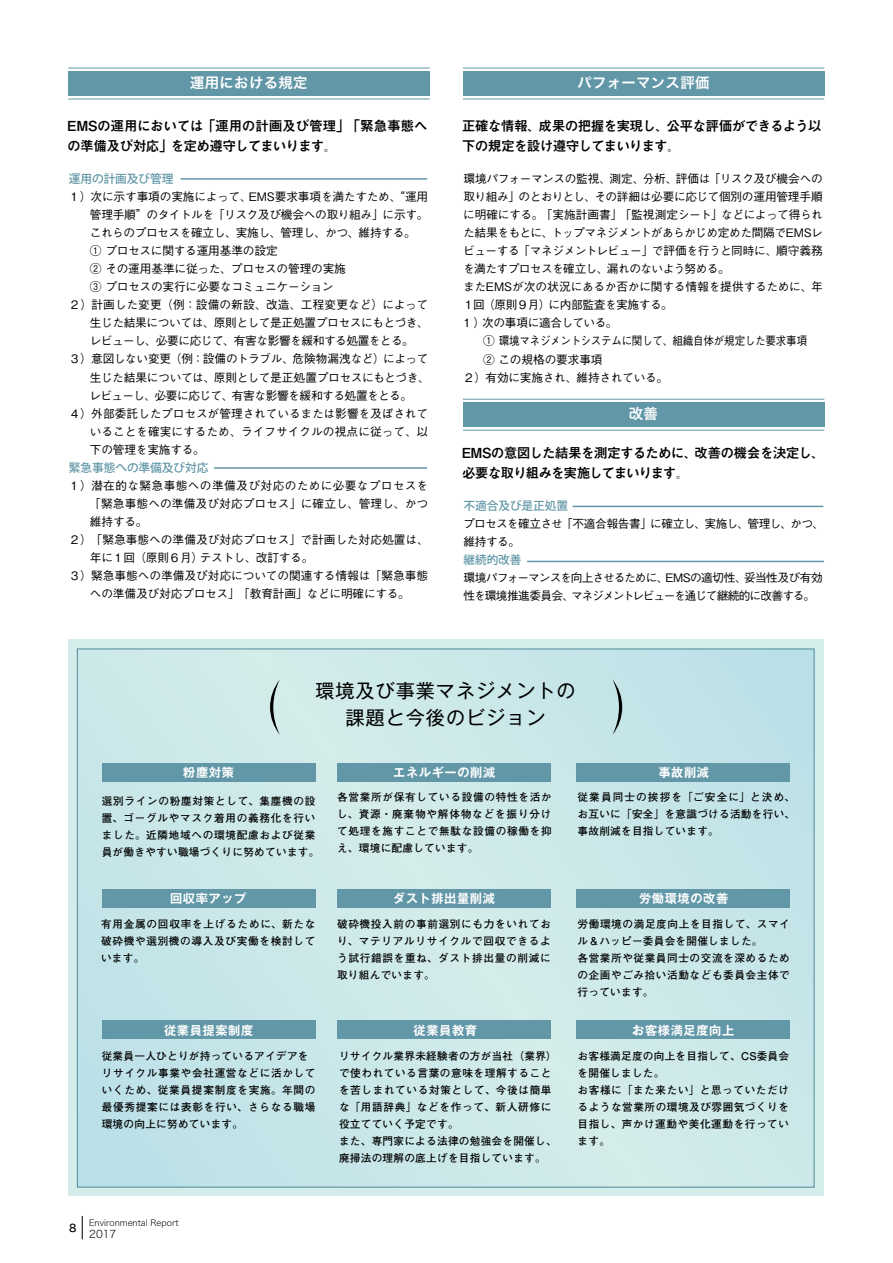
<style>
.page{position:relative;width:893px;height:1263px;background:#fff}
.page>*{position:absolute;margin:0;border:0;box-sizing:border-box;transform-origin:0 0}
.t1{font:19.2px/27.6px "Gothic MB101 Pro";letter-spacing:.05em;color:#000;text-align:center}
.t2{font:14.4px "Hiragino Sans W6";letter-spacing:.025em;color:#fff}
.t3{font:700 13.8px/20.7px "Mi Go MB1 Std De";letter-spacing:-.06em;color:#000}
.t4{font:700 12.15px "Gothic MB101 Pro De";letter-spacing:.05em;color:#fff}
.t5{font:500 11.7px/18px "Gothic BBB Pro";letter-spacing:-.025em;color:#000}
.t6{font:500 11.7px/18px "Gothic BBB Pro";letter-spacing:-.08em;color:#000}
.t7{font:500 11.7px "Gothic BBB Pro";letter-spacing:.01em;color:#000}
.t8{font:500 11.7px "Gothic BBB Pro";color:#000}
.t9{font:500 11.7px "Koz Go Pr 6 N";letter-spacing:-.005em;color:#6197a7}
.t10{font:500 11.7px "Gothic BBB Pro";letter-spacing:-.005em;color:#000}
.t11{font:500 11.7px "Gothic BBB Pro";letter-spacing:.03em;color:#000}
.t12{font:700 10.65px/17px "Futo Go B101 Pro";letter-spacing:.055em;color:#000}
.t13{font:700 10.65px/17px "Futo Go B101 Pro";letter-spacing:.025em;color:#000}
.t14{font:10.65px "Hiragino Sans W2";color:#000}
.t15{font:10.65px "Hiragino Sans W5";color:#000}
.t16{font:8.55px "Hiragino Sans W2";color:#000}
</style>
<div class="page">
<svg style="left:82px;top:1216px;width:1px;height:23px"></svg>
<div style="left:463px;top:71px;width:361px;height:25px;background:#6197a7"></div>
<hr style="left:463px;top:68px;width:361px;height:1px;background:#6197a7">
<hr style="left:463px;top:99px;width:361px;height:1px;background:#6197a7">
<div style="left:68px;top:71px;width:362px;height:25px;background:#6197a7"></div>
<hr style="left:68px;top:68px;width:362px;height:1px;background:#6197a7">
<hr style="left:68px;top:99px;width:362px;height:1px;background:#6197a7">
<div style="left:463px;top:402px;width:361px;height:25px;background:#6197a7"></div>
<hr style="left:463px;top:399px;width:361px;height:1px;background:#6197a7">
<hr style="left:463px;top:430px;width:361px;height:1px;background:#6197a7">
<hr style="left:181px;top:178px;width:246px;height:2px;background:#6197a7">
<hr style="left:214px;top:467px;width:213px;height:2px;background:#6197a7">
<hr style="left:573px;top:506px;width:250px;height:1px;background:#6197a7">
<hr style="left:527px;top:561px;width:297px;height:1px;background:#6197a7">
<svg style="left:68px;top:639px;width:756px;height:557px;background:#c6e2e2"></svg>
<svg style="left:79px;top:650px;width:733px;height:535px;background:#c9e7e8"></svg>
<div style="left:102px;top:763px;width:214px;height:18px;background:#6197a7"></div>
<div style="left:338px;top:763px;width:213px;height:18px;background:#6197a7"></div>
<div style="left:576px;top:763px;width:214px;height:18px;background:#6197a7"></div>
<div style="left:102px;top:889px;width:214px;height:18px;background:#6197a7"></div>
<div style="left:338px;top:889px;width:213px;height:18px;background:#6197a7"></div>
<div style="left:576px;top:889px;width:214px;height:18px;background:#6197a7"></div>
<div style="left:102px;top:1020px;width:214px;height:19px;background:#6197a7"></div>
<div style="left:338px;top:1020px;width:213px;height:19px;background:#6197a7"></div>
<div style="left:576px;top:1020px;width:214px;height:19px;background:#6197a7"></div>
<svg style="left:270px;top:679px;width:10px;height:56px"></svg>
<svg style="left:612px;top:679px;width:10px;height:56px"></svg>
<p class="t2" style="left:190px;top:70px;width:119px">運用における規定</p>
<p class="t2" style="left:577px;top:70px;width:134px">パフォーマンス評価</p>
<p class="t3" style="left:67px;top:114px;width:362px">EMSの運用においては「運用の計画及び管理」「緊急事態への準備及び対応」を定め遵守してまいります。</p>
<p class="t9" style="left:69px;top:172px;width:106px">運用の計画及び管理</p>
<p class="t5" style="left:69px;top:186px;width:361px">１）次に示す事項の実施によって、EMS要求事項を満たすため、“運用</p>
<p class="t5" style="left:90px;top:204px;width:340px">管理手順”のタイトルを「リスク及び機会への取り組み」に示す。</p>
<p class="t5" style="left:90px;top:222px;width:327px">これらのプロセスを確立し、実施し、管理し、かつ、維持する。</p>
<p class="t5" style="left:90px;top:240px;width:189px">① プロセスに関する運用基準の設定</p>
<p class="t5" style="left:90px;top:258px;width:258px">② その運用基準に従った、プロセスの管理の実施</p>
<p class="t5" style="left:90px;top:276px;width:245px">③ プロセスの実行に必要なコミュニケーション</p>
<p class="t7" style="left:69px;top:295px;width:361px">２）計画した変更（例：設備の新設、改造、工程変更など）によって</p>
<p class="t5" style="left:90px;top:312px;width:340px">生じた結果については、原則として是正処置プロセスにもとづき、</p>
<p class="t5" style="left:90px;top:331px;width:326px">レビューし、必要に応じて、有害な影響を緩和する処置をとる。</p>
<p class="t5" style="left:69px;top:349px;width:361px">３）意図しない変更（例：設備のトラブル、危険物漏洩など）によって</p>
<p class="t5" style="left:90px;top:367px;width:341px">生じた結果については、原則として是正処置プロセスにもとづき、</p>
<p class="t5" style="left:89px;top:385px;width:324px">レビューし、必要に応じて、有害な影響を緩和する処置をとる。</p>
<p class="t5" style="left:69px;top:403px;width:361px">４）外部委託したプロセスが管理されているまたは影響を及ぼされて</p>
<p class="t8" style="left:90px;top:422px;width:340px">いることを確実にするため、ライフサイクルの視点に従って、以</p>
<p class="t5" style="left:90px;top:439px;width:117px">下の管理を実施する。</p>
<p class="t9" style="left:69px;top:461px;width:141px">緊急事態への準備及び対応</p>
<p class="t11" style="left:69px;top:476px;width:361px">１）潜在的な緊急事態への準備及び対応のために必要なプロセスを</p>
<p class="t7" style="left:89px;top:494px;width:340px">「緊急事態への準備及び対応プロセス」に確立し、管理し、かつ</p>
<p class="t5" style="left:90px;top:511px;width:59px">維持する。</p>
<p class="t8" style="left:69px;top:530px;width:362px">２）「緊急事態への準備及び対応プロセス」で計画した対応処置は、</p>
<p class="t5" style="left:90px;top:547px;width:225px">年に１回（原則６月）テストし、改訂する。</p>
<p class="t10" style="left:69px;top:566px;width:361px">３）緊急事態への準備及び対応についての関連する情報は「緊急事態</p>
<p class="t5" style="left:90px;top:583px;width:322px">への準備及び対応プロセス」「教育計画」などに明確にする。</p>
<p class="t3" style="left:462px;top:114px;width:361px">正確な情報、成果の把握を実現し、公平な評価ができるよう以下の規定を設け遵守してまいります。</p>
<p class="t5" style="left:463px;top:168px;width:362px">環境パフォーマンスの監視、測定、分析、評価は「リスク及び機会への取り組み」のとおりとし、その詳細は必要に応じて個別の運用管理手順に明確にする。「実施計画書」「監視測定シート」などによって得られた結果をもとに、トップマネジメントがあらかじめ定めた間隔でEMSレビューする「マネジメントレビュー」で評価を行うと同時に、順守義務を満たすプロセスを確立し、漏れのないよう努める。<br>またEMSが次の状況にあるか否かに関する情報を提供するために、年<br>１回（原則９月）に内部監査を実施する。<br>1 ）次の事項に適合している。</p>
<p class="t5" style="left:483px;top:331px;width:336px">① 環境マネジメントシステムに関して、組織自体が規定した要求事項　</p>
<p class="t5" style="left:483px;top:349px;width:121px">② この規格の要求事項</p>
<p class="t5" style="left:463px;top:367px;width:206px">２）有効に実施され、維持されている。</p>
<p class="t2" style="left:629px;top:401px;width:31px">改善</p>
<p class="t3" style="left:462px;top:441px;width:365px">EMSの意図した結果を測定するために、改善の機会を決定し、必要な取り組みを実施してまいります。</p>
<p class="t9" style="left:463px;top:499px;width:106px">不適合及び是正処置</p>
<p class="t5" style="left:463px;top:513px;width:363px">プロセスを確立させ「不適合報告書」に確立し、実施し、管理し、かつ、維持する。</p>
<p class="t9" style="left:463px;top:553px;width:60px">継続的改善</p>
<p class="t6" style="left:463px;top:567px;width:361px">環境パフォーマンスを向上させるために、EMSの適切性、妥当性及び有効性を環境推進委員会、マネジメントレビューを通じて継続的に改善する。</p>
<h1 class="t1" style="left:315px;top:674px;width:262px">環境及び事業マネジメントの課題と今後のビジョン</h1>
<p class="t4" style="left:183px;top:762px;width:52px">粉塵対策</p>
<p class="t12" style="left:102px;top:791px;width:219px">選別ラインの粉塵対策として、集塵機の設置、ゴーグルやマスク着用の義務化を行いました。近隣地域への環境配慮および従業員が働きやすい職場づくりに努めています。</p>
<p class="t4" style="left:170px;top:888px;width:78px">回収率アップ</p>
<p class="t12" style="left:101px;top:914px;width:216px;text-align:justify">有用金属の回収率を上げるために、新たな破砕機や選別機の導入及び実働を検討しています。</p>
<p class="t4" style="left:164px;top:1020px;width:91px">従業員提案制度</p>
<p class="t12" style="left:102px;top:1046px;width:215px">従業員一人ひとりが持っているアイデアをリサイクル事業や会社運営などに活かしていくため、従業員提案制度を実施。年間の最優秀提案には表彰を行い、さらなる職場環境の向上に努めています。</p>
<p class="t4" style="left:393px;top:762px;width:104px">エネルギーの削減</p>
<p class="t12" style="left:337px;top:787px;width:216px;text-align:justify">各営業所が保有している設備の特性を活かし、資源・廃棄物や解体物などを振り分けて処理を施すことで無駄な設備の稼働を抑え、環境に配慮しています。</p>
<p class="t4" style="left:393px;top:888px;width:104px">ダスト排出量削減</p>
<p class="t12" style="left:337px;top:914px;width:215px;text-align:justify">破砕機投入前の事前選別にも力をいれており、マテリアルリサイクルで回収できるよう試行錯誤を重ね、ダスト排出量の削減に取り組んでいます。</p>
<p class="t4" style="left:413px;top:1020px;width:65px">従業員教育</p>
<p class="t13" style="left:339px;top:1046px;width:219px">リサイクル業界未経験者の方が当社（業界）で使われている言葉の意味を理解することを苦しまれている対策として、今後は簡単な「用語辞典」などを作って、新人研修に役立てていく予定です。<br>また、専門家による法律の勉強会を開催し、廃掃法の理解の底上げを目指しています。</p>
<p class="t15" style="left:69px;top:1218px;width:9px">8</p>
<p class="t16" style="left:89px;top:1216px;width:91px">Environmental Report</p>
<p class="t14" style="left:89px;top:1224px;width:29px">2017</p>
<p class="t4" style="left:658px;top:762px;width:52px">事故削減</p>
<p class="t12" style="left:578px;top:787px;width:219px;text-align:justify">従業員同士の挨拶を「ご安全に」と決め、お互いに「安全」を意識づける活動を行い、事故削減を目指しています。</p>
<p class="t4" style="left:639px;top:888px;width:91px">労働環境の改善</p>
<p class="t12" style="left:578px;top:914px;width:214px">労働環境の満足度向上を目指して、スマイル＆ハッピー委員会を開催しました。<br>各営業所や従業員同士の交流を深めるための企画やごみ拾い活動なども委員会主体で行っています。</p>
<p class="t4" style="left:632px;top:1020px;width:104px">お客様満足度向上</p>
<p class="t12" style="left:578px;top:1046px;width:213px">お客様満足度の向上を目指して、CS委員会を開催しました。<br>お客様に「また来たい」と思っていただけるような営業所の環境及び雰囲気づくりを目指し、声かけ運動や美化運動を行っています。</p>
</div>
